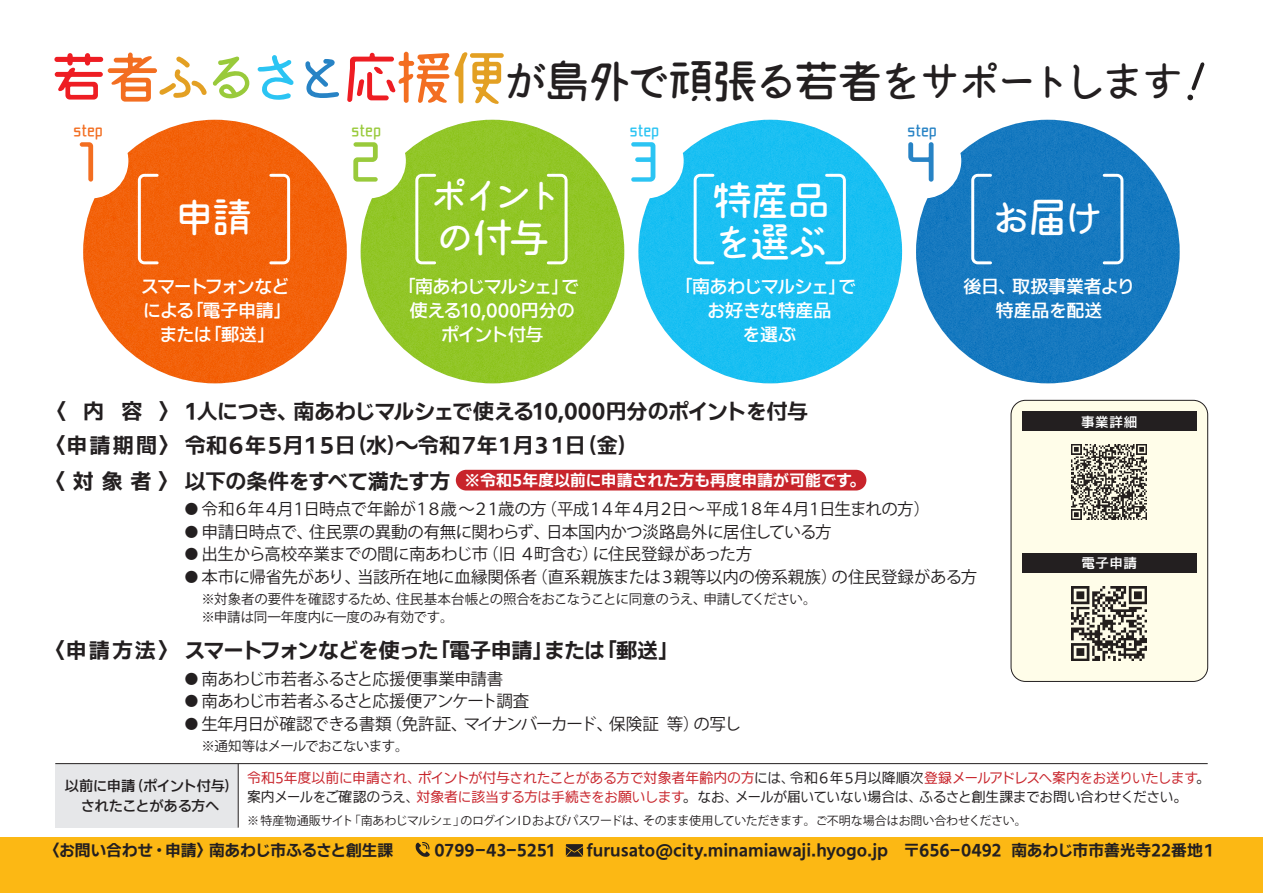
<style>
.page{position:relative;width:1263px;height:893px;background:#fff}
.page>*{position:absolute;margin:0;border:0;box-sizing:border-box;transform-origin:0 0}
.t1{font:58.35px "Mamelon";color:#2783c5}
.t2{font:58.35px "Mamelon";color:#2bc4f3}
.t3{font:58.35px "Mamelon";color:#99ca3b}
.t4{font:58.35px "Mamelon";color:#f36e21}
.t5{font:47.25px "Mamelon";letter-spacing:-.155em;color:#231f20}
.t6{font:42px/42px "Mamelon";letter-spacing:-.13em;color:#fff}
.t7{font:21px/35.5px "Gen Ei M Gothic v 2 Bold";letter-spacing:-.045em;color:#231f20}
.t8{font:18px/24px "Gen Ei M Gothic v 2 Medium";letter-spacing:-.03em;color:#fff;text-align:center}
.t9{font:18px/24px "Gen Ei M Gothic v 2 Medium";letter-spacing:-.05em;color:#fff;text-align:center}
.t10{font:18px "Mamelon";color:#f36e21}
.t11{font:18px "Mamelon";color:#99ca3b}
.t12{font:18px "Mamelon";color:#2bc4f3}
.t13{font:18px "Mamelon";color:#2783c5}
.t14{font:16.5px "Koz Go Pr 6 N";letter-spacing:-.035em;color:#231f20}
.t15{font:16.5px "Koz Go Pr 6 N";letter-spacing:-.09em;color:#231f20}
.t16{font:16.5px "Koz Go Pr 6 N";letter-spacing:-.01em;color:#231f20}
.t17{font:15.75px "Gen Ei M Gothic v 2 Bold";letter-spacing:-.005em;color:#231f20}
.t18{font:15.75px "Gen Ei M Gothic v 2 Bold";color:#fff}
.t19{font:14.25px/19.5px "Gen Ei M Gothic v 2 Medium";letter-spacing:-.025em;color:#231f20;text-align:center}
.t20{font:14.1px/19.5px "Gen Ei M Gothic v 2 Regular";letter-spacing:-.025em;color:#c8242b}
.t21{font:13.5px/18px "Koz Go Pr 6 N";letter-spacing:-.03em;color:#231f20}
.t22{font:13.5px "Gen Ei M Gothic v 2 Medium";letter-spacing:.045em;color:#fff}
.t23{font:12px "Koz Go Pr 6 N";letter-spacing:-.03em;color:#231f20}
.s1{font-size:58.35px;color:#ee1d23}
.s2{font-size:58.35px;color:#f36e21}
.s3{font-size:58.35px;color:#e3a023}
.s4{font-size:58.35px;color:#99ca3b}
.s5{font-size:58.35px;color:#2bc4f3}
.s6{font-size:58.35px;color:#2783c5}
.s7{font-size:13.5px}
.s8{color:#231f20}
</style>
<div class="page">
<div style="left:0;top:838px;width:1263px;height:55px;background:#fcb814"></div>
<div style="left:55px;top:764px;width:183px;height:64px;background:#e6e7e9"></div>
<hr style="left:55px;top:763px;width:1153px;height:1px;background:#231f20">
<hr style="left:238px;top:764px;width:1px;height:64px;background:#231f20">
<svg style="left:415px;top:842px;width:15px;height:15px"></svg>
<svg style="left:566px;top:844px;width:17px;height:13px"></svg>
<div style="left:1011px;top:400px;width:197px;height:281px;background:#fffde9;border-radius:14px"></div>
<div style="left:1011px;top:400px;width:197px;height:282px;border:1px solid #231f20;border-radius:14px"></div>
<div style="left:1022px;top:412px;width:174px;height:19px;background:#231f20"></div>
<div style="left:1022px;top:553px;width:174px;height:19px;background:#231f20"></div>
<div style="left:456px;top:470px;width:410px;height:20px;background:#c8242b;border-radius:10px"></div>
<img style="left:1071px;top:586px;width:75px;height:75px">
<img style="left:1071px;top:445px;width:75px;height:74px">
<img style="left:916px;top:120px;width:264px;height:263px">
<img style="left:638px;top:120px;width:264px;height:263px">
<img style="left:361px;top:120px;width:263px;height:263px">
<img style="left:83px;top:120px;width:264px;height:263px">
<h2 class="t5" style="left:50px;top:52px;width:1138px"><span class="s1">若</span><span class="s2">者</span><span class="s3">ふ</span><span class="s4">る</span><span class="s5">さ</span><span class="s6">と</span><span class="s1">応</span><span class="s2">援</span><span class="s3">便</span>が島外で頑張る若者をサポートします</h2>
<p class="t10" style="left:73px;top:118px;width:32px">step</p>
<p class="t11" style="left:351px;top:118px;width:32px">step</p>
<p class="t12" style="left:629px;top:118px;width:32px">step</p>
<p class="t13" style="left:907px;top:118px;width:32px">step</p>
<h1 class="t4" style="left:80px;top:125px;width:18px">1</h1>
<h3 class="t6" style="left:174px;top:194px;width:81px">申請</h3>
<p class="t9" style="left:141px;top:274px;width:150px">スマートフォンなどによる「電子申請」または「郵送」</p>
<h1 class="t3" style="left:350px;top:125px;width:32px">2</h1>
<h3 class="t6" style="left:428px;top:172px;width:138px">ポイントの付与</h3>
<p class="t8" style="left:407px;top:273px;width:173px">「南あわじマルシェ」で使える10,000円分のポイント付与</p>
<h1 class="t2" style="left:628px;top:125px;width:32px">3</h1>
<h3 class="t6" style="left:711px;top:177px;width:120px">特産品を選ぶ</h3>
<p class="t8" style="left:684px;top:273px;width:173px">「南あわじマルシェ」でお好きな特産品<br>を選ぶ</p>
<p class="t7" style="left:56px;top:392px;width:754px">〈 内 容 〉 1人につき、南あわじマルシェで使える10,000円分のポイントを付与</p>
<h1 class="t1" style="left:905px;top:125px;width:33px">4</h1>
<h3 class="t6" style="left:990px;top:195px;width:116px">お届け</h3>
<p class="t8" style="left:963px;top:273px;width:173px">後日、取扱事業者より特産品を配送</p>
<p class="t22" style="left:1081px;top:410px;width:58px">事業詳細</p>
<p class="t7" style="left:55px;top:426px;width:574px">〈申請期間〉 令和６年５月１５日（水）〜令和７年１月３１日（金）〈対象者〉 以下の条件をすべて満たす方</p>
<p class="t15" style="left:185px;top:500px;width:747px"><span class="s7">●</span> 令和６年４月１日時点で年齢が１８歳～２１歳の方（平成１４年４月２日～平成１８年４月１日生まれの方）</p>
<p class="t14" style="left:185px;top:523px;width:648px"><span class="s7">●</span> 申請日時点で、住民票の異動の有無に関わらず、日本国内かつ淡路島外に居住している方</p>
<p class="t14" style="left:185px;top:545px;width:569px"><span class="s7">●</span> 出生から高校卒業までの間に南あわじ市（旧 ４町含む）に住民登録があった方</p>
<p class="t16" style="left:185px;top:568px;width:794px"><span class="s7">●</span> 本市に帰省先があり、当該所在地に血縁関係者（直系親族または３親等以内の傍系親族）の住民登録がある方</p>
<p class="t21" style="left:201px;top:591px;width:617px">※対象者の要件を確認するため、住民基本台帳との照合をおこなうことに同意のうえ、申請してください。※申請は同一年度内に一度のみ有効です。</p>
<p class="t7" style="left:54px;top:631px;width:616px">〈申請方法〉 スマートフォンなどを使った「電子申請」または「郵送」</p>
<p class="t18" style="left:464px;top:466px;width:398px">※令和5年度以前に申請された方も再度申請が可能です。</p>
<p class="t22" style="left:1081px;top:551px;width:57px">電子申請</p>
<p class="t14" style="left:185px;top:669px;width:320px"><span class="s7">●</span> 南あわじ市若者ふるさと応援便事業申請書</p>
<p class="t14" style="left:185px;top:692px;width:346px"><span class="s7">●</span> 南あわじ市若者ふるさと応援便アンケート調査</p>
<p class="t14" style="left:185px;top:714px;width:558px"><span class="s7">●</span> 生年月日が確認できる書類（免許証、マイナンバーカード、保険証 等）の写し</p>
<p class="t21" style="left:201px;top:737px;width:209px">※通知等はメールでおこないます。</p>
<p class="t20" style="left:247px;top:767px;width:960px">令和5年度以前に申請され、ポイントが付与されたことがある方で対象者年齢内の方<span class="s8">には、令和６年５月以降順次</span>登録メールアドレスへ案内をお送りいたします<span class="s8">。案内メールをご確認のうえ、</span>対象者に該当する方は手続きをお願いします<span class="s8">。なお、メールが届いていない場合は、ふるさと創生課までお問い合わせください。</span></p>
<p class="t23" style="left:247px;top:813px;width:781px">※特産物通販サイト「南あわじマルシェ」のログインIDおよびパスワードは、そのまま使用していただきます。ご不明な場合はお問い合わせください。</p>
<p class="t19" style="left:65px;top:775px;width:169px">以前に申請（ポイント付与）されたことがある方へ</p>
<p class="t17" style="left:52px;top:836px;width:1167px">〈お問い合わせ・申請〉 南あわじ市ふるさと創生課　　 0799-43-5251　 furusato@city.minamiawaji.hyogo.jp　〒656-0492 南あわじ市市善光寺22番地１</p>
</div>
